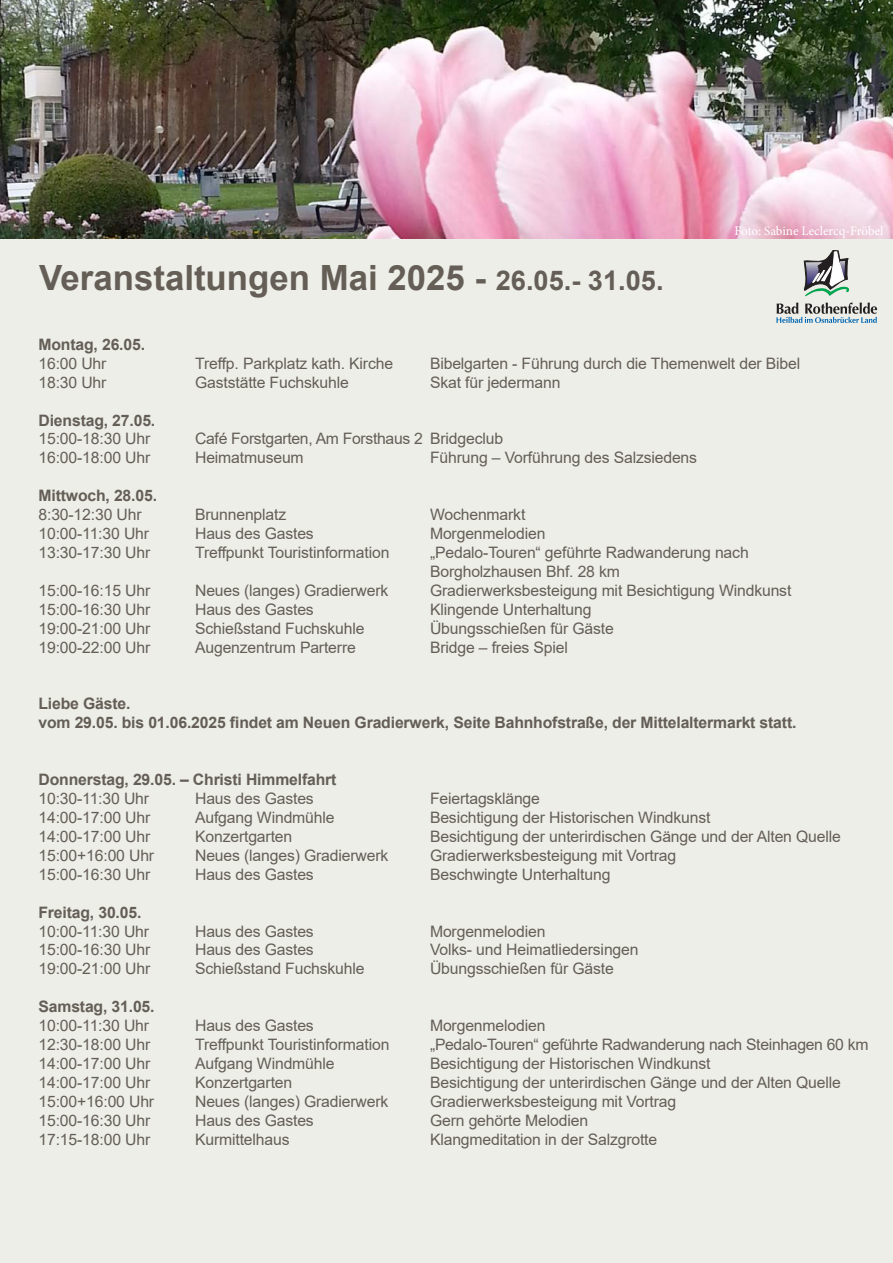
<style>
.page{position:relative;width:893px;height:1263px;background:#fff}
.page>*{position:absolute;margin:0;border:0;box-sizing:border-box;transform-origin:0 0}
.t1{font:700 34.8px "Arial";color:#645e57}
.t2{font:15.75px/18.9px "Arial";letter-spacing:-.01em;color:#645e57}
.t3{font:700 15.75px/18.9px "Arial";letter-spacing:-.01em;color:#645e57}
.t4{font:13.05px "Minion Pro";letter-spacing:-.005em;color:#fff}
.s1{font-size:27.15px}
</style>
<div class="page">
<div style="left:0;top:238px;width:893px;height:1025px;background:#eceee7"></div>
<svg style="left:804px;top:250px;width:45px;height:46px"></svg>
<svg style="left:776px;top:303px;width:101px;height:20px"></svg>
<img style="left:0;top:0;width:893px;height:238px">
<h1 class="t1" style="left:39px;top:254px;width:626px">Veranstaltungen Mai 2025 - <span class="s1">26.05.- 31.05.</span></h1>
<p class="t4" style="left:734px;top:222px;width:151px">Foto: Sabine Leclercq-Fröbel</p>
<p class="t3" style="left:39px;top:335px;width:108px">Montag, 26.05.</p>
<p class="t2" style="left:39px;top:354px;width:69px">16:00 Uhr</p>
<p class="t2" style="left:195px;top:354px;width:199px">Treffp. Parkplatz kath. Kirche</p>
<p class="t2" style="left:430px;top:354px;width:372px">Bibelgarten - Führung durch die Themenwelt der Bibel</p>
<p class="t2" style="left:39px;top:373px;width:69px">18:30 Uhr</p>
<p class="t2" style="left:195px;top:373px;width:155px">Gaststätte Fuchskuhle</p>
<p class="t2" style="left:430px;top:373px;width:132px">Skat für jedermann</p>
<p class="t3" style="left:39px;top:411px;width:118px">Dienstag, 27.05.</p>
<p class="t2" style="left:39px;top:429px;width:113px">15:00-18:30 Uhr</p>
<p class="t2" style="left:195px;top:429px;width:309px">Café Forstgarten, Am Forsthaus 2 Bridgeclub</p>
<p class="t2" style="left:39px;top:448px;width:113px">16:00-18:00 Uhr</p>
<p class="t2" style="left:195px;top:448px;width:110px">Heimatmuseum</p>
<p class="t2" style="left:430px;top:448px;width:269px">Führung – Vorführung des Salzsiedens</p>
<p class="t3" style="left:39px;top:486px;width:120px">Mittwoch, 28.05.</p>
<p class="t2" style="left:39px;top:505px;width:105px">8:30-12:30 Uhr</p>
<p class="t2" style="left:195px;top:505px;width:93px">Brunnenplatz</p>
<p class="t2" style="left:430px;top:505px;width:97px">Wochenmarkt</p>
<p class="t2" style="left:39px;top:524px;width:112px">10:00-11:30 Uhr</p>
<p class="t2" style="left:195px;top:524px;width:120px">Haus des Gastes</p>
<p class="t2" style="left:430px;top:524px;width:117px">Morgenmelodien</p>
<p class="t2" style="left:39px;top:543px;width:113px">13:30-17:30 Uhr</p>
<p class="t2" style="left:195px;top:543px;width:196px">Treffpunkt Touristinformation</p>
<p class="t2" style="left:430px;top:543px;width:320px">„Pedalo-Touren“ geführte Radwanderung nach<br>Borgholzhausen Bhf. 28 km</p>
<p class="t2" style="left:39px;top:581px;width:113px">15:00-16:15 Uhr</p>
<p class="t2" style="left:195px;top:581px;width:195px">Neues (langes) Gradierwerk</p>
<p class="t2" style="left:430px;top:581px;width:363px">Gradierwerksbesteigung mit Besichtigung Windkunst</p>
<p class="t2" style="left:39px;top:600px;width:113px">15:00-16:30 Uhr</p>
<p class="t2" style="left:195px;top:600px;width:120px">Haus des Gastes</p>
<p class="t2" style="left:430px;top:600px;width:163px">Klingende Unterhaltung</p>
<p class="t2" style="left:39px;top:619px;width:113px">19:00-21:00 Uhr</p>
<p class="t2" style="left:195px;top:619px;width:171px">Schießstand Fuchskuhle</p>
<p class="t2" style="left:430px;top:619px;width:185px">Übungsschießen für Gäste</p>
<p class="t2" style="left:39px;top:637px;width:113px">19:00-22:00 Uhr</p>
<p class="t2" style="left:195px;top:637px;width:162px">Augenzentrum Parterre</p>
<p class="t2" style="left:430px;top:637px;width:139px">Bridge – freies Spiel</p>
<p class="t3" style="left:39px;top:695px;width:759px">Liebe Gäste.<br>vom 29.05. bis 01.06.2025 findet am Neuen Gradierwerk, Seite Bahnhofstraße, der Mittelaltermarkt statt.</p>
<p class="t3" style="left:39px;top:770px;width:299px">Donnerstag, 29.05. – Christi Himmelfahrt</p>
<p class="t2" style="left:39px;top:789px;width:112px">10:30-11:30 Uhr</p>
<p class="t2" style="left:195px;top:789px;width:120px">Haus des Gastes</p>
<p class="t2" style="left:430px;top:789px;width:111px">Feiertagsklänge</p>
<p class="t2" style="left:39px;top:808px;width:113px">14:00-17:00 Uhr</p>
<p class="t2" style="left:195px;top:808px;width:141px">Aufgang Windmühle</p>
<p class="t2" style="left:430px;top:808px;width:282px">Besichtigung der Historischen Windkunst</p>
<p class="t2" style="left:39px;top:827px;width:113px">14:00-17:00 Uhr</p>
<p class="t2" style="left:195px;top:827px;width:99px">Konzertgarten</p>
<p class="t2" style="left:430px;top:827px;width:412px">Besichtigung der unterirdischen Gänge und der Alten Quelle</p>
<p class="t2" style="left:39px;top:846px;width:117px">15:00+16:00 Uhr</p>
<p class="t2" style="left:195px;top:846px;width:195px">Neues (langes) Gradierwerk</p>
<p class="t2" style="left:430px;top:846px;width:248px">Gradierwerksbesteigung mit Vortrag</p>
<p class="t2" style="left:39px;top:865px;width:113px">15:00-16:30 Uhr</p>
<p class="t2" style="left:195px;top:865px;width:120px">Haus des Gastes</p>
<p class="t2" style="left:430px;top:865px;width:182px">Beschwingte Unterhaltung</p>
<p class="t3" style="left:39px;top:903px;width:104px">Freitag, 30.05.</p>
<p class="t2" style="left:39px;top:921px;width:112px">10:00-11:30 Uhr</p>
<p class="t2" style="left:195px;top:921px;width:120px">Haus des Gastes</p>
<p class="t2" style="left:430px;top:921px;width:117px">Morgenmelodien</p>
<p class="t2" style="left:39px;top:940px;width:113px">15:00-16:30 Uhr</p>
<p class="t2" style="left:195px;top:940px;width:120px">Haus des Gastes</p>
<p class="t2" style="left:430px;top:940px;width:210px">Volks- und Heimatliedersingen</p>
<p class="t2" style="left:39px;top:959px;width:113px">19:00-21:00 Uhr</p>
<p class="t2" style="left:195px;top:959px;width:171px">Schießstand Fuchskuhle</p>
<p class="t2" style="left:430px;top:959px;width:185px">Übungsschießen für Gäste</p>
<p class="t3" style="left:39px;top:997px;width:118px">Samstag, 31.05.</p>
<p class="t2" style="left:39px;top:1016px;width:112px">10:00-11:30 Uhr</p>
<p class="t2" style="left:195px;top:1016px;width:120px">Haus des Gastes</p>
<p class="t2" style="left:430px;top:1016px;width:117px">Morgenmelodien</p>
<p class="t2" style="left:39px;top:1035px;width:113px">12:30-18:00 Uhr</p>
<p class="t2" style="left:195px;top:1035px;width:196px">Treffpunkt Touristinformation</p>
<p class="t2" style="left:430px;top:1035px;width:440px">„Pedalo-Touren“ geführte Radwanderung nach Steinhagen 60 km</p>
<p class="t2" style="left:39px;top:1054px;width:113px">14:00-17:00 Uhr</p>
<p class="t2" style="left:195px;top:1054px;width:141px">Aufgang Windmühle</p>
<p class="t2" style="left:430px;top:1054px;width:282px">Besichtigung der Historischen Windkunst</p>
<p class="t2" style="left:39px;top:1073px;width:113px">14:00-17:00 Uhr</p>
<p class="t2" style="left:195px;top:1073px;width:99px">Konzertgarten</p>
<p class="t2" style="left:430px;top:1073px;width:412px">Besichtigung der unterirdischen Gänge und der Alten Quelle</p>
<p class="t2" style="left:39px;top:1092px;width:117px">15:00+16:00 Uhr</p>
<p class="t2" style="left:195px;top:1092px;width:195px">Neues (langes) Gradierwerk</p>
<p class="t2" style="left:430px;top:1092px;width:248px">Gradierwerksbesteigung mit Vortrag</p>
<p class="t2" style="left:39px;top:1111px;width:113px">15:00-16:30 Uhr</p>
<p class="t2" style="left:195px;top:1111px;width:120px">Haus des Gastes</p>
<p class="t2" style="left:430px;top:1111px;width:160px">Gern gehörte Melodien</p>
<p class="t2" style="left:39px;top:1129px;width:113px">17:15-18:00 Uhr</p>
<p class="t2" style="left:195px;top:1129px;width:96px">Kurmittelhaus</p>
<p class="t2" style="left:430px;top:1129px;width:229px">Klangmeditation in der Salzgrotte</p>
</div>
